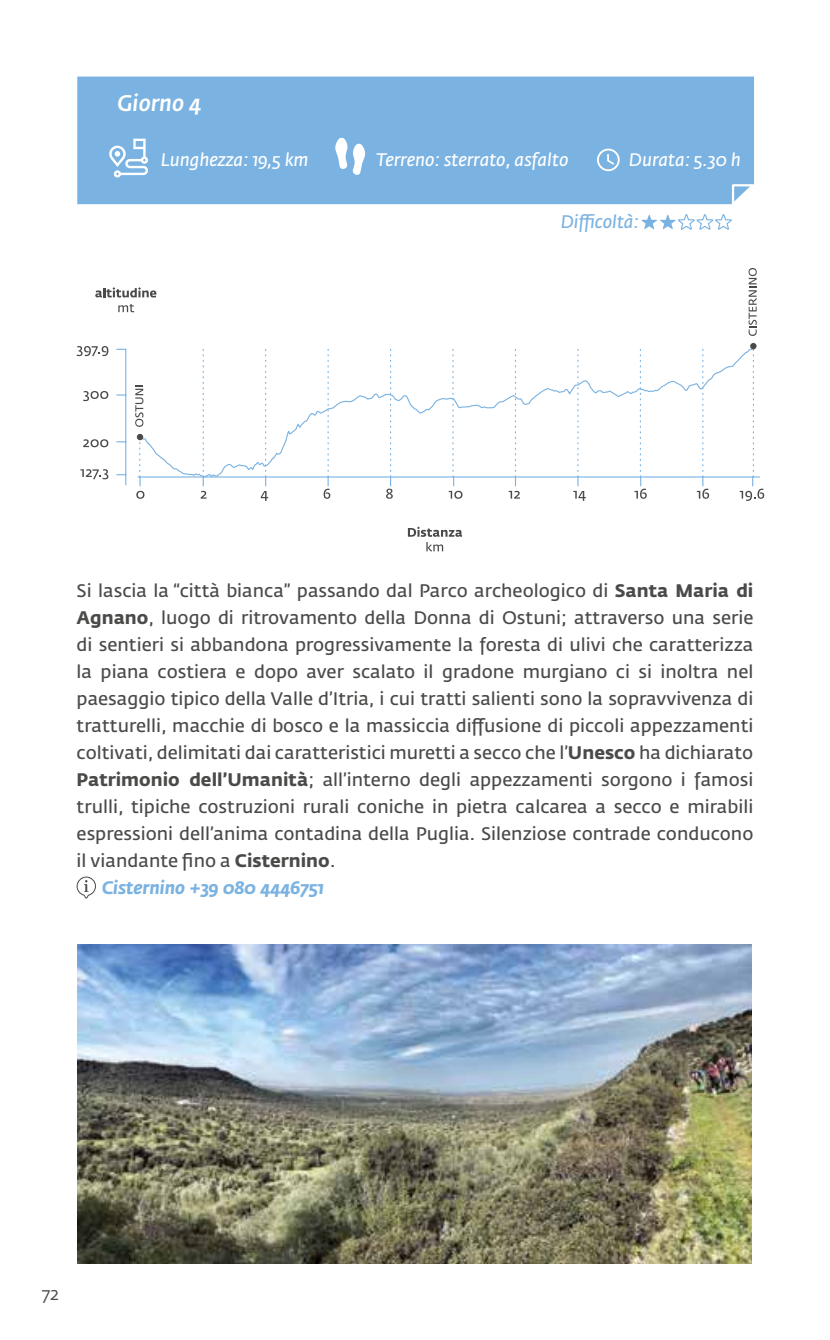
<style>
.page{position:relative;width:830px;height:1340px;background:#fff}
.page>*{position:absolute;margin:0;border:0;box-sizing:border-box;transform-origin:0 0}
.t1{font:italic 500 22.5px "Fedra Sans Std";color:#fff}
.t2{font:18px "Fedra Sans Std";color:#4a4a49}
.t3{font:italic 18px "Fedra Sans Std";color:#fff}
.t4{font:italic 700 18px "Fedra Sans Std";color:#7ab2e1}
.t5{font:italic 18px "Fedra Sans Std";color:#7ab2e1}
.t6{font:18px "Fedra Sans Std";color:#4a4a49}
.s1{font-weight:700}
</style>
<div class="page">
<div style="left:77px;top:77px;width:676px;height:127px;background:#7ab2e1"></div>
<svg style="left:109px;top:139px;width:39px;height:38px"></svg>
<svg style="left:596px;top:149px;width:23px;height:22px"></svg>
<svg style="left:334px;top:137px;width:31px;height:38px"></svg>
<img style="left:77px;top:944px;width:673px;height:319px">
<svg style="left:77px;top:876px;width:19px;height:22px"></svg>
<hr style="left:125px;top:349px;width:1px;height:136px;background:#7ab2e1">
<svg style="left:407px;top:526px;width:55px;height:25px"></svg>
<svg style="left:95px;top:287px;width:61px;height:10px"></svg>
<svg style="left:118px;top:304px;width:16px;height:8px"></svg>
<svg style="left:80px;top:469px;width:28px;height:10px"></svg>
<svg style="left:83px;top:439px;width:25px;height:8px"></svg>
<svg style="left:83px;top:391px;width:25px;height:10px"></svg>
<svg style="left:77px;top:346px;width:31px;height:10px"></svg>
<svg style="left:200px;top:478px;width:6px;height:20px"></svg>
<svg style="left:260px;top:478px;width:8px;height:23px"></svg>
<svg style="left:323px;top:478px;width:7px;height:21px"></svg>
<svg style="left:386px;top:478px;width:6px;height:21px"></svg>
<svg style="left:448px;top:478px;width:14px;height:21px"></svg>
<svg style="left:508px;top:478px;width:11px;height:20px"></svg>
<svg style="left:573px;top:478px;width:12px;height:23px"></svg>
<svg style="left:634px;top:478px;width:12px;height:21px"></svg>
<svg style="left:696px;top:478px;width:12px;height:21px"></svg>
<svg style="left:739px;top:349px;width:24px;height:152px"></svg>
<svg style="left:139px;top:348px;width:614px;height:130px"></svg>
<svg style="left:135px;top:385px;width:8px;height:42px"></svg>
<svg style="left:136px;top:434px;width:8px;height:65px"></svg>
<svg style="left:748px;top:268px;width:8px;height:68px"></svg>
<svg style="left:749px;top:343px;width:7px;height:6px"></svg>
<svg style="left:641px;top:183px;width:113px;height:47px"></svg>
<p class="t1" style="left:117px;top:89px;width:86px">Giorno 4</p>
<p class="t3" style="left:161px;top:148px;width:149px">Lunghezza: 19,5 km</p>
<p class="t3" style="left:376px;top:148px;width:194px">Terreno: sterrato, asfalto</p>
<p class="t3" style="left:628px;top:148px;width:113px">Durata: 5.30 h</p>
<p class="t5" style="left:560px;top:211px;width:79px">Difficoltà:</p>
<p class="t2" style="left:77px;top:579px;width:678px">Si lascia la “città bianca” passando dal Parco archeologico di <span class="s1">Santa Maria di</span></p>
<p class="t2" style="left:77px;top:606px;width:678px"><span class="s1">Agnano</span>, luogo di ritrovamento della Donna di Ostuni; attraverso una serie</p>
<p class="t2" style="left:77px;top:633px;width:678px">di sentieri si abbandona progressivamente la foresta di ulivi che caratterizza</p>
<p class="t2" style="left:77px;top:660px;width:678px">la piana costiera e dopo aver scalato il gradone murgiano ci si inoltra nel</p>
<p class="t2" style="left:77px;top:687px;width:678px">paesaggio tipico della Valle d’Itria, i cui tratti salienti sono la sopravvivenza di</p>
<p class="t2" style="left:77px;top:714px;width:678px">tratturelli, macchie di bosco e la massiccia diffusione di piccoli appezzamenti</p>
<p class="t2" style="left:77px;top:741px;width:678px">coltivati, delimitati dai caratteristici muretti a secco che l’<span class="s1">Unesco</span> ha dichiarato</p>
<p class="t2" style="left:77px;top:768px;width:678px"><span class="s1">Patrimonio dell’Umanità</span>; all’interno degli appezzamenti sorgono i famosi</p>
<p class="t2" style="left:77px;top:795px;width:678px">trulli, tipiche costruzioni rurali coniche in pietra calcarea a secco e mirabili</p>
<p class="t2" style="left:77px;top:822px;width:678px">espressioni dell’anima contadina della Puglia. Silenziose contrade conducono</p>
<p class="t2" style="left:77px;top:849px;width:260px">il viandante fino a <span class="s1">Cisternino</span>.</p>
<p class="t4" style="left:102px;top:876px;width:223px">Cisternino +39 080 4446751</p>
<p class="t6" style="left:42px;top:1282px;width:18px">72</p>
</div>
